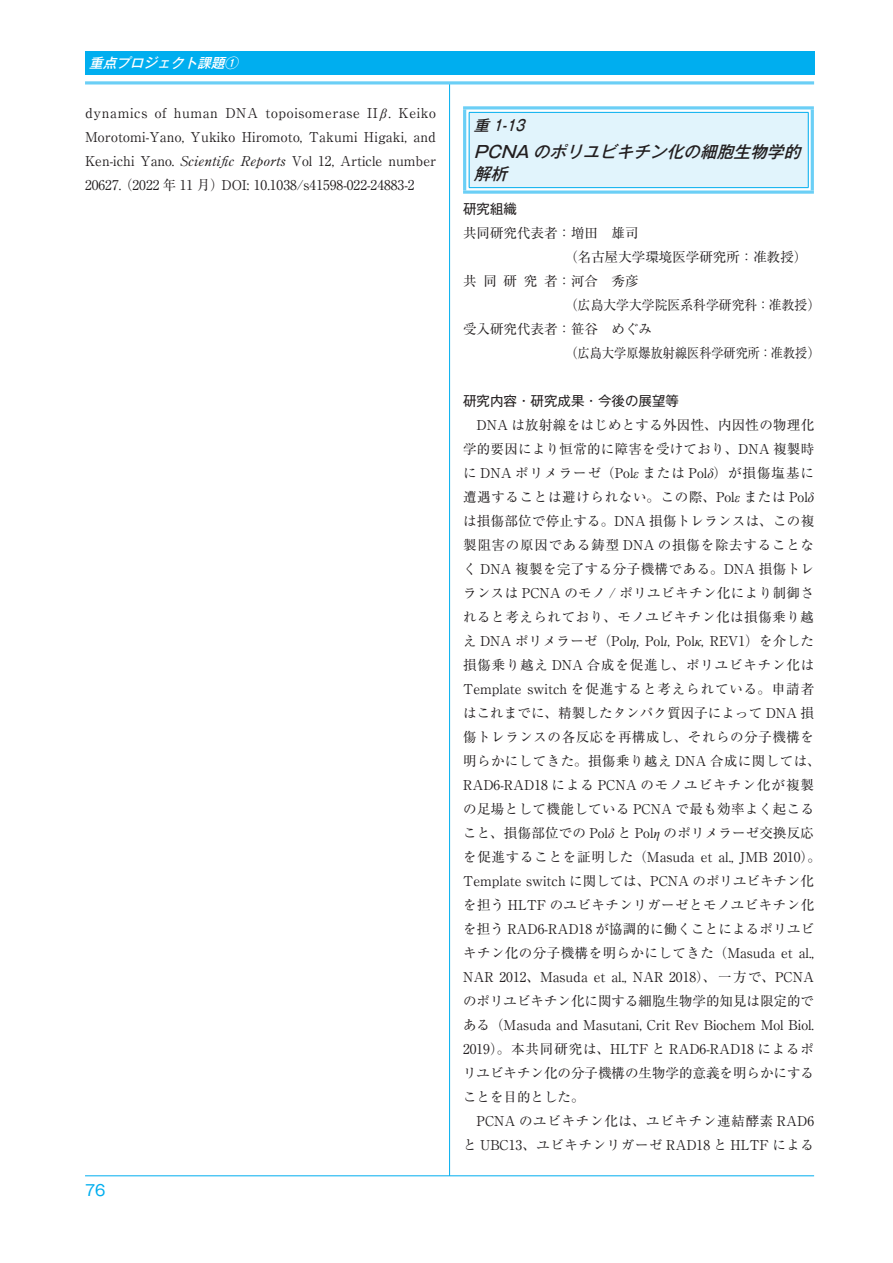
<style>
.page{position:relative;width:893px;height:1263px;background:#fff}
.page>*{position:absolute;margin:0;border:0;box-sizing:border-box;transform-origin:0 0}
.t1{font:italic 500 16.5px/22.5px "Gothic MB101 Pro";color:#231f20}
.t2{font:italic 500 15px "Gothic MB101 Pro";color:#231f20}
.t3{font:15px "Gothic MB101 Pro";color:#00aeef}
.t4{font:13.5px/24px "Ryumin Pro";letter-spacing:.015em;color:#231f20}
.t5{font:13.5px "Gothic MB101 Pro";color:#231f20}
.t6{font:italic 500 13.5px "Gothic MB101 Pro";color:#fff}
.t7{font:13.5px "Ryumin Pro";letter-spacing:.5em;color:#231f20}
.s1{font-family:"Times New Roman";font-style:italic}
</style>
<div class="page">
<hr style="left:85px;top:1175px;width:729px;height:1px;background:#00aeef">
<hr style="left:449px;top:83px;width:1px;height:1093px;background:#00aeef">
<svg style="left:85px;top:81px;width:729px;height:4px;fill:#71d1f6"></svg>
<div style="left:85px;top:51px;width:729px;height:23px;background:#00aeef"></div>
<hr style="left:463px;top:106px;width:351px;height:3px;background:#6bcff6">
<hr style="left:463px;top:109px;width:3px;height:81px;background:#6bcff6">
<hr style="left:811px;top:109px;width:3px;height:81px;background:#6bcff6">
<svg style="left:463px;top:190px;width:351px;height:4px"></svg>
<div style="left:469px;top:112px;width:339px;height:76px;background:#e1f4fc"></div>
<hr style="left:469px;top:112px;width:339px;height:1px;background:#00aeef">
<hr style="left:469px;top:113px;width:1px;height:74px;background:#00aeef">
<hr style="left:808px;top:113px;width:1px;height:74px;background:#00aeef">
<hr style="left:469px;top:187px;width:339px;height:1px;background:#00aeef">
<p class="t6" style="left:89px;top:51px;width:155px">重点プロジェクト課題①</p>
<p class="t4" style="left:85px;top:100px;width:353px;text-align:justify">dynamics of human DNA topoisomerase II <span class="s1">β</span>. Keiko Morotomi-Yano, Yukiko Hiromoto, Takumi Higaki, and Ken-ichi Yano. Scientific Reports Vol 12, Article number 20627.（2022 年 11 月）DOI: 10.1038/s41598-022-24883-2</p>
<p class="t3" style="left:85px;top:1178px;width:22px">76</p>
<p class="t2" style="left:474px;top:113px;width:57px">重 1-13</p>
<p class="t1" style="left:474px;top:138px;width:334px">PCNA のポリユビキチン化の細胞生物学的解析</p>
<p class="t5" style="left:463px;top:198px;width:55px">研究組織</p>
<p class="t4" style="left:463px;top:220px;width:177px">共同研究代表者：増田　雄司</p>
<p class="t4" style="left:564px;top:244px;width:244px">（名古屋大学環境医学研究所：准教授）</p>
<p class="t7" style="left:463px;top:271px;width:177px">共同研究者：河合　秀彦</p>
<p class="t4" style="left:564px;top:292px;width:258px">（広島大学大学院医系科学研究科：准教授）</p>
<p class="t4" style="left:463px;top:316px;width:190px">受入研究代表者：笹谷　めぐみ</p>
<p class="t4" style="left:564px;top:340px;width:258px">（広島大学原爆放射線医科学研究所：准教授）</p>
<p class="t5" style="left:463px;top:390px;width:217px">研究内容・研究成果・今後の展望等</p>
<p class="t4" style="left:463px;top:412px;width:359px">　DNA は放射線をはじめとする外因性、内因性の物理化学的要因により恒常的に障害を受けており、DNA 複製時に DNA ポリメラーゼ（Pol<span class="s1">ε</span> または Pol<span class="s1">δ</span>）が損傷塩基に遭遇することは避けられない。この際、Pol<span class="s1">ε</span> または Pol<span class="s1">δ</span>は損傷部位で停止する。DNA 損傷トレランスは、この複製阻害の原因である鋳型 DNA の損傷を除去することなく DNA 複製を完了する分子機構である。DNA 損傷トレランスは PCNA のモノ / ポリユビキチン化により制御されると考えられており、モノユビキチン化は損傷乗り越え DNA ポリメラーゼ（Pol<span class="s1">η</span>, Pol<span class="s1">ι</span>, Pol<span class="s1">κ</span>, REV1）を介した損傷乗り越え DNA 合成を促進し、ポリユビキチン化はTemplate switch を促進すると考えられている。申請者はこれまでに、精製したタンパク質因子によって DNA 損傷トレランスの各反応を再構成し、それらの分子機構を明らかにしてきた。損傷乗り越え DNA 合成に関しては、RAD6-RAD18 による PCNA のモノユビキチン化が複製の足場として機能している PCNA で最も効率よく起こること、損傷部位での Pol<span class="s1">δ</span> と Pol<span class="s1">η</span> のポリメラーゼ交換反応を促進することを証明した（Masuda et al., JMB 2010）。Template switch に関しては、PCNA のポリユビキチン化を担う HLTF のユビキチンリガーゼとモノユビキチン化を担う RAD6-RAD18 が協調的に働くことによるポリユビキチン化の分子機構を明らかにしてきた（Masuda et al., NAR 2012、Masuda et al., NAR 2018）、一方で、PCNAのポリユビキチン化に関する細胞生物学的知見は限定的である（Masuda and Masutani, Crit Rev Biochem Mol Biol.<br>2019）。本共同研究は、HLTF と RAD6-RAD18 によるポリユビキチン化の分子機構の生物学的意義を明らかにすることを目的とした。<br>　PCNA のユビキチン化は、ユビキチン連結酵素 RAD6と UBC13、ユビキチンリガーゼ RAD18 と HLTF による</p>
</div>
